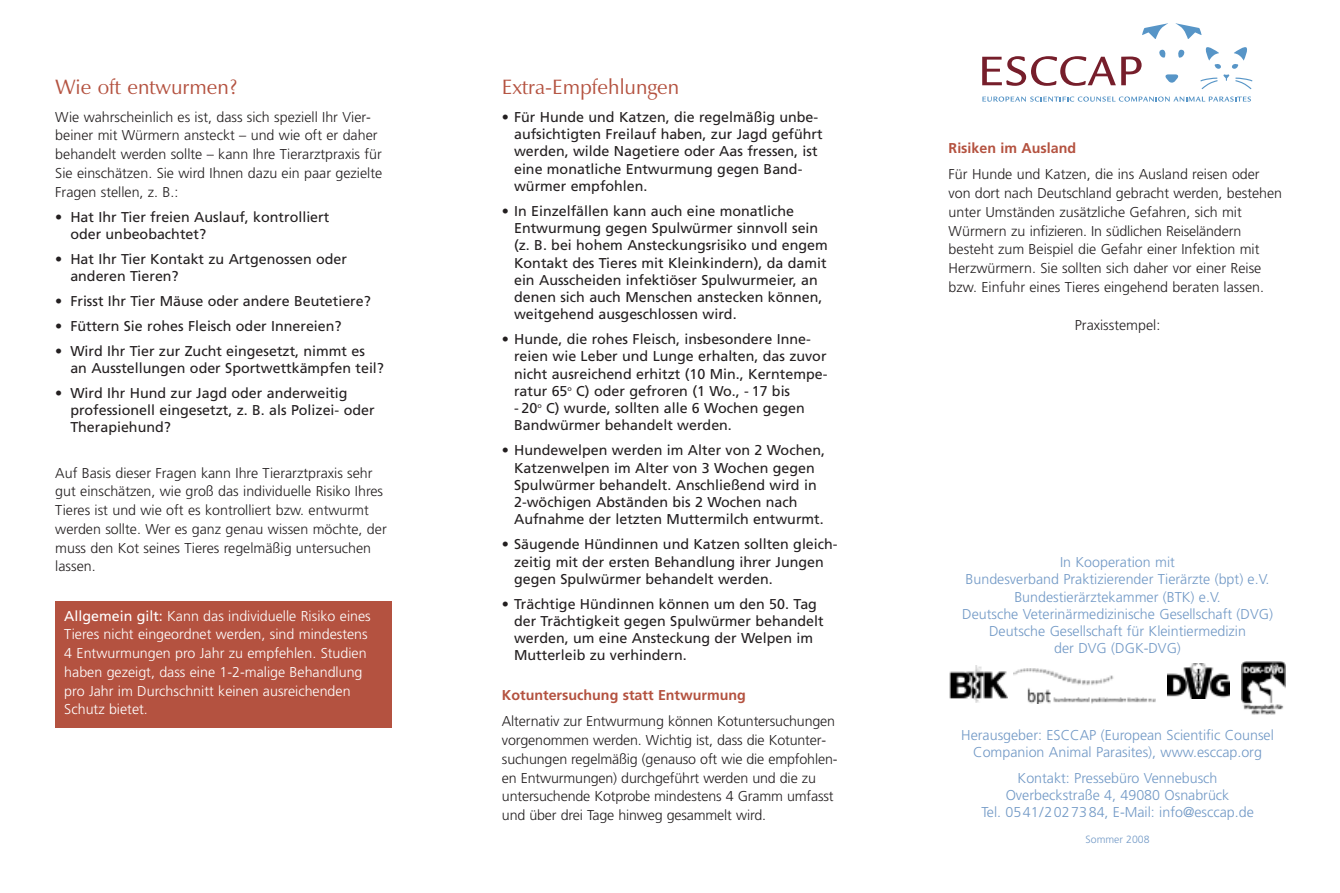
<style>
.page{position:relative;width:1340px;height:893px;background:#fff}
.page>*{position:absolute;margin:0;border:0;box-sizing:border-box;transform-origin:0 0}
.t1{font:21px "Zapf Humanist 601 BT";color:#b45240}
.t2{font:14.25px/17.2px "Frutiger";color:#231f20}
.t3{font:300 14.25px/18.8px "Frutiger";color:#231f20}
.t4{font:300 14.25px/17.2px "Frutiger";color:#7299c6;text-align:center}
.t5{font:300 14.25px/18.8px "Frutiger";color:#fff}
.t6{font:700 14.25px "Frutiger";color:#b45240}
.t7{font:300 10.5px "Frutiger";color:#7299c6}
.s1{font-weight:400}
</style>
<div class="page">
<div style="left:55px;top:601px;width:336px;height:127px;background:#b45240"></div>
<img style="left:1167px;top:663px;width:62px;height:36px">
<img style="left:1013px;top:668px;width:142px;height:36px">
<img style="left:1241px;top:661px;width:44px;height:54px">
<img style="left:949px;top:666px;width:58px;height:36px">
<svg style="left:982px;top:97px;width:268px;height:5px"></svg>
<svg style="left:982px;top:56px;width:133px;height:30px"></svg>
<svg style="left:1121px;top:57px;width:20px;height:28px"></svg>
<svg style="left:1175px;top:23px;width:26px;height:16px"></svg>
<svg style="left:1142px;top:23px;width:26px;height:16px"></svg>
<svg style="left:1200px;top:47px;width:52px;height:42px"></svg>
<svg style="left:1165px;top:74px;width:13px;height:9px"></svg>
<svg style="left:1178px;top:49px;width:7px;height:9px"></svg>
<svg style="left:1159px;top:49px;width:7px;height:9px"></svg>
<h1 class="t1" style="left:55px;top:79px;width:183px">Wie oft entwurmen?</h1>
<p class="t3" style="left:55px;top:108px;width:328px">Wie wahrscheinlich es ist, dass sich speziell Ihr Vier&shy;beiner mit Würmern ansteckt – und wie oft er daher behandelt werden sollte – kann Ihre Tierarztpraxis für Sie einschätzen. Sie wird Ihnen dazu ein paar gezielte Fragen stellen, z. B.:</p>
<p class="t2" style="left:70px;top:209px;width:260px;text-indent:-15px">• Hat Ihr Tier freien Auslauf, kontrolliert oder unbeobachtet?</p>
<p class="t2" style="left:70px;top:251px;width:278px;text-indent:-15px">• Hat Ihr Tier Kontakt zu Artgenossen oder anderen Tieren?</p>
<p class="t2" style="left:55px;top:293px;width:317px">• Frisst Ihr Tier Mäuse oder andere Beutetiere?</p>
<p class="t2" style="left:55px;top:318px;width:288px">• Füttern Sie rohes Fleisch oder Innereien?</p>
<p class="t2" style="left:70px;top:343px;width:315px;text-indent:-15px">• Wird Ihr Tier zur Zucht eingesetzt, nimmt es an Ausstellungen oder Sportwettkämpfen teil?</p>
<p class="t2" style="left:70px;top:385px;width:306px;text-indent:-15px">• Wird Ihr Hund zur Jagd oder anderweitig professionell eingesetzt, z. B. als Polizei- oder<br>Therapiehund?</p>
<p class="t3" style="left:55px;top:464px;width:333px">Auf Basis dieser Fragen kann Ihre Tierarztpraxis sehr gut einschätzen, wie groß das individuelle Risiko Ihres Tieres ist und wie oft es kontrolliert bzw. entwurmt werden sollte. Wer es ganz genau wissen möchte, der muss den Kot seines Tieres regelmäßig untersuchen lassen.</p>
<p class="t5" style="left:64px;top:607px;width:308px"><span class="s1">Allgemein gilt:</span> Kann das individuelle Risiko eines Tieres nicht eingeordnet werden, sind mindestens 4 Entwurmungen pro Jahr zu empfehlen. Studien haben gezeigt, dass eine 1-2-malige Behandlung pro Jahr im Durchschnitt keinen ausreichenden Schutz bietet.</p>
<h1 class="t1" style="left:502px;top:79px;width:179px">Extra-Empfehlungen</h1>
<p class="t2" style="left:514px;top:109px;width:310px;text-indent:-12px">• Für Hunde und Katzen, die regelmäßig unbe&shy;aufsichtigten Freilauf haben, zur Jagd geführt werden, wilde Nagetiere oder Aas fressen, ist eine monatliche Entwurmung gegen Band&shy;würmer empfohlen.</p>
<p class="t2" style="left:514px;top:203px;width:315px;text-indent:-12px">• In Einzelfällen kann auch eine monatliche Entwurmung gegen Spulwürmer sinnvoll sein (z. B. bei hohem Ansteckungsrisiko und engem Kontakt des Tieres mit Kleinkindern), da damit ein Ausscheiden infektiöser Spulwurmeier, an denen sich auch Menschen anstecken können, weitgehend ausgeschlossen wird.</p>
<p class="t2" style="left:514px;top:332px;width:315px;text-indent:-12px">• Hunde, die rohes Fleisch, insbesondere Inne&shy;reien wie Leber und Lunge erhalten, das zuvor nicht ausreichend erhitzt (10 Min., Kerntempe&shy;ratur 65<sup>o</sup> C) oder gefroren (1 Wo., - 17 bis</p>
<p class="t2" style="left:514px;top:401px;width:292px">- 20<sup>o</sup> C) wurde, sollten alle 6 Wochen gegen<br>Bandwürmer behandelt werden.</p>
<p class="t2" style="left:514px;top:443px;width:312px;text-indent:-12px">• Hundewelpen werden im Alter von 2 Wochen, Katzenwelpen im Alter von 3 Wochen gegen Spulwürmer behandelt. Anschließend wird in 2-wöchigen Abständen bis 2 Wochen nach Aufnahme der letzten Muttermilch entwurmt.</p>
<p class="t2" style="left:514px;top:537px;width:325px;text-indent:-12px">• Säugende Hündinnen und Katzen sollten gleich&shy;zeitig mit der ersten Behandlung ihrer Jungen gegen Spulwürmer behandelt werden.</p>
<p class="t2" style="left:514px;top:596px;width:311px;text-indent:-12px">• Trächtige Hündinnen können um den 50. Tag der Trächtigkeit gegen Spulwürmer behandelt werden, um eine Ansteckung der Welpen im Mutterleib zu verhindern.</p>
<p class="t6" style="left:502px;top:689px;width:245px">Kotuntersuchung statt Entwurmung</p>
<p class="t3" style="left:502px;top:713px;width:337px">Alternativ zur Entwurmung können Kotuntersuchungen vorgenommen werden. Wichtig ist, dass die Kotunter&shy;suchungen regelmäßig (genauso oft wie die empfohlen&shy;en Entwurmungen) durchgeführt werden und die zu untersuchende Kotprobe mindestens 4 Gramm umfasst und über drei Tage hinweg gesammelt wird.</p>
<p class="t6" style="left:948px;top:142px;width:129px">Risiken im Ausland</p>
<p class="t3" style="left:948px;top:166px;width:335px">Für Hunde und Katzen, die ins Ausland reisen oder von dort nach Deutschland gebracht werden, bestehen unter Umständen zusätzliche Gefahren, sich mit Würmern zu infizieren. In südlichen Reiseländern besteht zum Beispiel die Gefahr einer Infektion mit Herzwürmern. Sie sollten sich daher vor einer Reise bzw. Einfuhr eines Tieres eingehend beraten lassen.</p>
<p class="t3" style="left:1074px;top:317px;width:87px">Praxisstempel:</p>
<p class="t4" style="left:962px;top:555px;width:312px">In Kooperation mit<br>Bundesverband Praktizierender Tierärzte (bpt) e.V.<br>Bundestierärztekammer (BTK) e.V.<br>Deutsche Veterinärmedizinische Gesellschaft (DVG)<br>Deutsche Gesellschaft für Kleintiermedizin<br>der DVG (DGK-DVG)</p>
<p class="t4" style="left:961px;top:727px;width:314px">Herausgeber: ESCCAP (European Scientific Counsel<br>Companion Animal Parasites), www.esccap.org</p>
<p class="t4" style="left:981px;top:770px;width:274px">Kontakt: Pressebüro Vennebusch<br>Overbeckstraße 4, 49080 Osnabrück<br>Tel. 0541/2027384, E-Mail: info@esccap.de</p>
<p class="t7" style="left:1085px;top:835px;width:65px">Sommer 2008</p>
</div>
